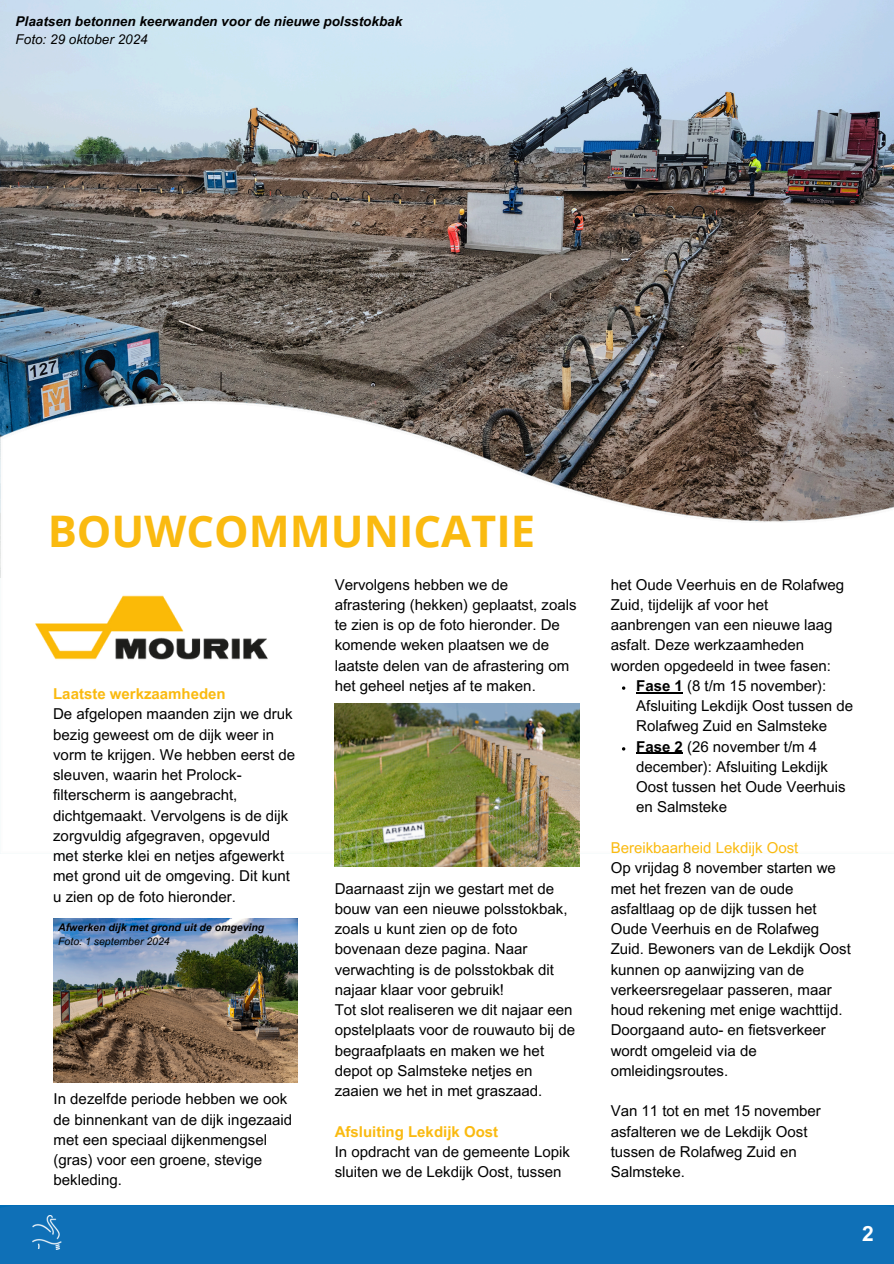
<style>
.page{position:relative;width:894px;height:1264px;background:#fff}
.page>*{position:absolute;margin:0;border:0;box-sizing:border-box;transform-origin:0 0}
.t1{font:700 43.5px "Open Sans";color:#faba10}
.t2{font:700 21px "Arial MT Pro";color:#fff}
.t3{font:15px/20.2px "Arial MT Pro";color:#000}
.t4{font:italic 700 13.5px/18px "Arial MT Pro";color:#000}
.t5{font:italic 700 10.5px "Arial MT Pro";color:#000}
.t6{font:italic 10.5px "Arial MT Pro";color:#000}
.s1{font-weight:400}
.s2{font-weight:700;color:#faba10}
.s3{font-weight:700}
.s4{color:#faba10}
</style>
<div class="page">
<img style="left:0;top:0;width:893px;height:401px">
<img style="left:0;top:401px;width:893px;height:452px">
<img style="left:0;top:562px;width:303px;height:131px">
<img style="left:334px;top:703px;width:245px;height:164px">
<img style="left:53px;top:918px;width:244px;height:164px">
<svg style="left:621px;top:686px;width:4px;height:3px"></svg>
<hr style="left:636px;top:692px;width:46px;height:1px;background:#000">
<svg style="left:621px;top:747px;width:4px;height:3px"></svg>
<hr style="left:636px;top:752px;width:46px;height:2px;background:#000">
<div style="left:0;top:1205px;width:893px;height:58px;background:#0f70b7"></div>
<img style="left:32px;top:1215px;width:30px;height:34px">
<p class="t4" style="left:16px;top:13px;width:388px">Plaatsen betonnen keerwanden voor de nieuwe polsstokbak<br><span class="s1">Foto: 29 oktober 2024</span></p>
<p class="t1" style="left:48px;top:501px;width:488px">BOUWCOMMUNICATIE</p>
<h2 class="t3" style="left:53px;top:685px;width:243px"><span class="s2">Laatste werkzaamheden<br></span>De afgelopen maanden zijn we druk bezig geweest om de dijk weer in vorm te krijgen. We hebben eerst de sleuven, waarin het Prolock&shy;filterscherm is aangebracht, dichtgemaakt. Vervolgens is de dijk zorgvuldig afgegraven, opgevuld met sterke klei en netjes afgewerkt met grond uit de omgeving. Dit kunt u zien op de foto hieronder.</h2>
<h2 class="t5" style="left:58px;top:922px;width:207px">Afwerken dijk met grond uit de omgeving</h2>
<p class="t6" style="left:58px;top:936px;width:113px">Foto: 1 september 2024</p>
<p class="t3" style="left:54px;top:1090px;width:240px">In dezelfde periode hebben we ook de binnenkant van de dijk ingezaaid met een speciaal dijkenmengsel (gras) voor een groene, stevige bekleding.</p>
<p class="t3" style="left:334px;top:576px;width:243px">Vervolgens hebben we de afrastering (hekken) geplaatst, zoals te zien is op de foto hieronder. De komende weken plaatsen we de laatste delen van de afrastering om het geheel netjes af te maken.</p>
<p class="t3" style="left:334px;top:880px;width:242px">Daarnaast zijn we gestart met de bouw van een nieuwe polsstokbak, zoals u kunt zien op de foto bovenaan deze pagina. Naar verwachting is de polsstokbak dit najaar klaar voor gebruik!<br>Tot slot realiseren we dit najaar een opstelplaats voor de rouwauto bij de begraafplaats en maken we het depot op Salmsteke netjes en zaaien we het in met graszaad.</p>
<p class="t3" style="left:334px;top:1123px;width:237px"><span class="s2">Afsluiting Lekdijk Oost<br></span>In opdracht van de gemeente Lopik sluiten we de Lekdijk Oost, tussen</p>
<h2 class="t3" style="left:610px;top:576px;width:235px">het Oude Veerhuis en de Rolafweg<br>Zuid, tijdelijk af voor het aanbrengen van een nieuwe laag asfalt. Deze werkzaamheden worden opgedeeld in twee fasen:</h2>
<p class="t3" style="left:636px;top:677px;width:218px"><span class="s3">Fase 1</span> (8 t/m 15 november):<br>Afsluiting Lekdijk Oost tussen de<br>Rolafweg Zuid en Salmsteke</p>
<p class="t3" style="left:636px;top:738px;width:211px"><span class="s3">Fase 2</span> (26 november t/m 4 december): Afsluiting Lekdijk<br>Oost tussen het Oude Veerhuis en Salmsteke</p>
<h2 class="t3" style="left:610px;top:839px;width:242px"><span class="s4">Bereikbaarheid Lekdijk Oost<br></span>Op vrijdag 8 november starten we met het frezen van de oude asfaltlaag op de dijk tussen het<br>Oude Veerhuis en de Rolafweg<br>Zuid. Bewoners van de Lekdijk Oost kunnen op aanwijzing van de verkeersregelaar passeren, maar houd rekening met enige wachttijd.<br>Doorgaand auto- en fietsverkeer wordt omgeleid via de omleidingsroutes.</h2>
<h2 class="t3" style="left:610px;top:1102px;width:212px">Van 11 tot en met 15 november asfalteren we de Lekdijk Oost tussen de Rolafweg Zuid en<br>Salmsteke.</h2>
<p class="t2" style="left:861px;top:1225px;width:13px">2</p>
</div>
